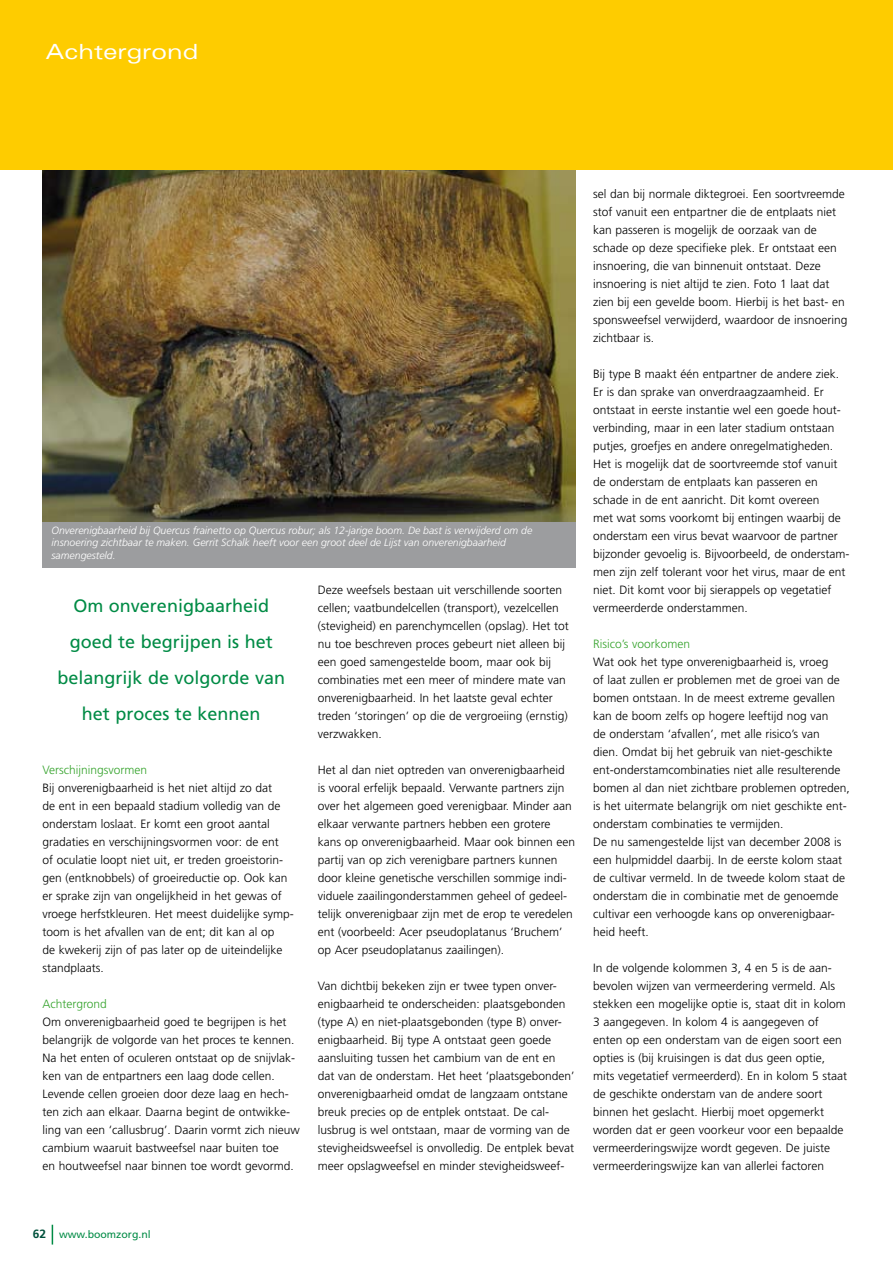
<style>
.page{position:relative;width:893px;height:1263px;background:#fff}
.page>*{position:absolute;margin:0;border:0;box-sizing:border-box;transform-origin:0 0}
.t1{font:expanded 21px "Univers";color:#fff}
.t2{font:18px/36px "Frutiger";color:#008b45;text-align:center}
.t3{font:300 12px/18px "Frutiger";color:#000}
.t4{font:300 12px "Frutiger";color:#35a32c}
.t5{font:italic 300 10.5px/12.6px "Frutiger";color:#fff}
.t6{font:10.5px "Frutiger";color:#008b45}
.s1{font-weight:700;font-size:12px;color:#00513c}
</style>
<div class="page">
<svg style="left:52px;top:1225px;width:1px;height:19px"></svg>
<img style="left:42px;top:170px;width:534px;height:361px">
<div style="left:0;top:0;width:893px;height:170px;background:#fecc00"></div>
<div style="left:43px;top:522px;width:533px;height:45px;background:#9c9d9f"></div>
<h1 class="t1" style="left:46px;top:39px;width:154px">Achtergrond</h1>
<p class="t5" style="left:52px;top:524px;width:482px">Onverenigbaarheid bij Quercus frainetto op Quercus robur; als 12-jarige boom. De bast is verwijderd om de insnoering zichtbaar te maken. Gerrit Schalk heeft voor een groot deel de Lijst van onverenigbaarheid samengesteld.</p>
<h2 class="t2" style="left:57px;top:588px;width:229px">Om onverenigbaarheid goed te begrijpen is het belangrijk de volgorde van het proces te kennen</h2>
<p class="t3" style="left:318px;top:581px;width:252px">Deze weefsels bestaan uit verschillende soorten cellen; vaatbundelcellen (transport), vezelcellen (stevigheid) en parenchymcellen (opslag). Het tot nu toe beschreven proces gebeurt niet alleen bij een goed samengestelde boom, maar ook bij combinaties met een meer of mindere mate van onverenigbaarheid. In het laatste geval echter treden ‘storingen’ op die de vergroeiing (ernstig) verzwakken.</p>
<p class="t3" style="left:318px;top:761px;width:259px">Het al dan niet optreden van onverenigbaarheid is vooral erfelijk bepaald. Verwante partners zijn over het algemeen goed verenigbaar. Minder aan elkaar verwante partners hebben een grotere kans op onverenigbaarheid. Maar ook binnen een partij van op zich verenigbare partners kunnen door kleine genetische verschillen sommige indi&shy;viduele zaailingonderstammen geheel of gedeel&shy;telijk onverenigbaar zijn met de erop te veredelen ent (voorbeeld: Acer pseudoplatanus ‘Bruchem’ op Acer pseudoplatanus zaailingen).</p>
<p class="t3" style="left:318px;top:977px;width:258px">Van dichtbij bekeken zijn er twee typen onver&shy;enigbaarheid te onderscheiden: plaatsgebonden (type A) en niet-plaatsgebonden (type B) onver&shy;enigbaarheid. Bij type A ontstaat geen goede aansluiting tussen het cambium van de ent en dat van de onderstam. Het heet ‘plaatsgebonden’ onverenigbaarheid omdat de langzaam ontstane breuk precies op de entplek ontstaat. De cal&shy;lusbrug is wel ontstaan, maar de vorming van de stevigheidsweefsel is onvolledig. De entplek bevat meer opslagweefsel en minder stevigheidsweef-</p>
<p class="t4" style="left:43px;top:763px;width:106px">Verschijningsvormen</p>
<p class="t3" style="left:43px;top:779px;width:253px">Bij onverenigbaarheid is het niet altijd zo dat<br>de ent in een bepaald stadium volledig van de onderstam loslaat. Er komt een groot aantal gradaties en verschijningsvormen voor: de ent<br>of oculatie loopt niet uit, er treden groeistorin&shy;gen (entknobbels) of groeireductie op. Ook kan er sprake zijn van ongelijkheid in het gewas of vroege herfstkleuren. Het meest duidelijke symp&shy;toom is het afvallen van de ent; dit kan al op<br>de kwekerij zijn of pas later op de uiteindelijke standplaats.</p>
<p class="t4" style="left:43px;top:997px;width:66px">Achtergrond</p>
<p class="t3" style="left:43px;top:1013px;width:259px">Om onverenigbaarheid goed te begrijpen is het belangrijk de volgorde van het proces te kennen.<br>Na het enten of oculeren ontstaat op de snijvlak&shy;ken van de entpartners een laag dode cellen.<br>Levende cellen groeien door deze laag en hech&shy;ten zich aan elkaar. Daarna begint de ontwikke&shy;ling van een ‘callusbrug’. Daarin vormt zich nieuw cambium waaruit bastweefsel naar buiten toe<br>en houtweefsel naar binnen toe wordt gevormd.</p>
<p class="t3" style="left:593px;top:185px;width:256px">sel dan bij normale diktegroei. Een soortvreemde stof vanuit een entpartner die de entplaats niet kan passeren is mogelijk de oorzaak van de schade op deze specifieke plek. Er ontstaat een insnoering, die van binnenuit ontstaat. Deze insnoering is niet altijd te zien. Foto 1 laat dat zien bij een gevelde boom. Hierbij is het bast- en sponsweefsel verwijderd, waardoor de insnoering zichtbaar is.</p>
<p class="t3" style="left:593px;top:365px;width:258px">Bij type B maakt één entpartner de andere ziek.<br>Er is dan sprake van onverdraagzaamheid. Er ontstaat in eerste instantie wel een goede hout&shy;verbinding, maar in een later stadium ontstaan putjes, groefjes en andere onregelmatigheden.<br>Het is mogelijk dat de soortvreemde stof vanuit de onderstam de entplaats kan passeren en schade in de ent aanricht. Dit komt overeen<br>met wat soms voorkomt bij entingen waarbij de onderstam een virus bevat waarvoor de partner bijzonder gevoelig is. Bijvoorbeeld, de onderstam&shy;men zijn zelf tolerant voor het virus, maar de ent niet. Dit komt voor bij sierappels op vegetatief vermeerderde onderstammen.</p>
<p class="t4" style="left:593px;top:637px;width:99px">Risico’s voorkomen</p>
<p class="t3" style="left:593px;top:653px;width:258px">Wat ook het type onverenigbaarheid is, vroeg<br>of laat zullen er problemen met de groei van de bomen ontstaan. In de meest extreme gevallen kan de boom zelfs op hogere leeftijd nog van<br>de onderstam ‘afvallen’, met alle risico’s van<br>dien. Omdat bij het gebruik van niet-geschikte ent-onderstamcombinaties niet alle resulterende bomen al dan niet zichtbare problemen optreden, is het uitermate belangrijk om niet geschikte ent&shy;onderstam combinaties te vermijden.<br>De nu samengestelde lijst van december 2008 is een hulpmiddel daarbij. In de eerste kolom staat de cultivar vermeld. In de tweede kolom staat de onderstam die in combinatie met de genoemde cultivar een verhoogde kans op onverenigbaar&shy;heid heeft.</p>
<p class="t3" style="left:593px;top:959px;width:255px">In de volgende kolommen 3, 4 en 5 is de aan&shy;bevolen wijzen van vermeerdering vermeld. Als stekken een mogelijke optie is, staat dit in kolom 3 aangegeven. In kolom 4 is aangegeven of enten op een onderstam van de eigen soort een opties is (bij kruisingen is dat dus geen optie, mits vegetatief vermeerderd). En in kolom 5 staat de geschikte onderstam van de andere soort binnen het geslacht. Hierbij moet opgemerkt worden dat er geen voorkeur voor een bepaalde vermeerderingswijze wordt gegeven. De juiste vermeerderingswijze kan van allerlei factoren</p>
<p class="t6" style="left:33px;top:1228px;width:119px"><span class="s1">62</span> www.boomzorg.nl</p>
</div>
